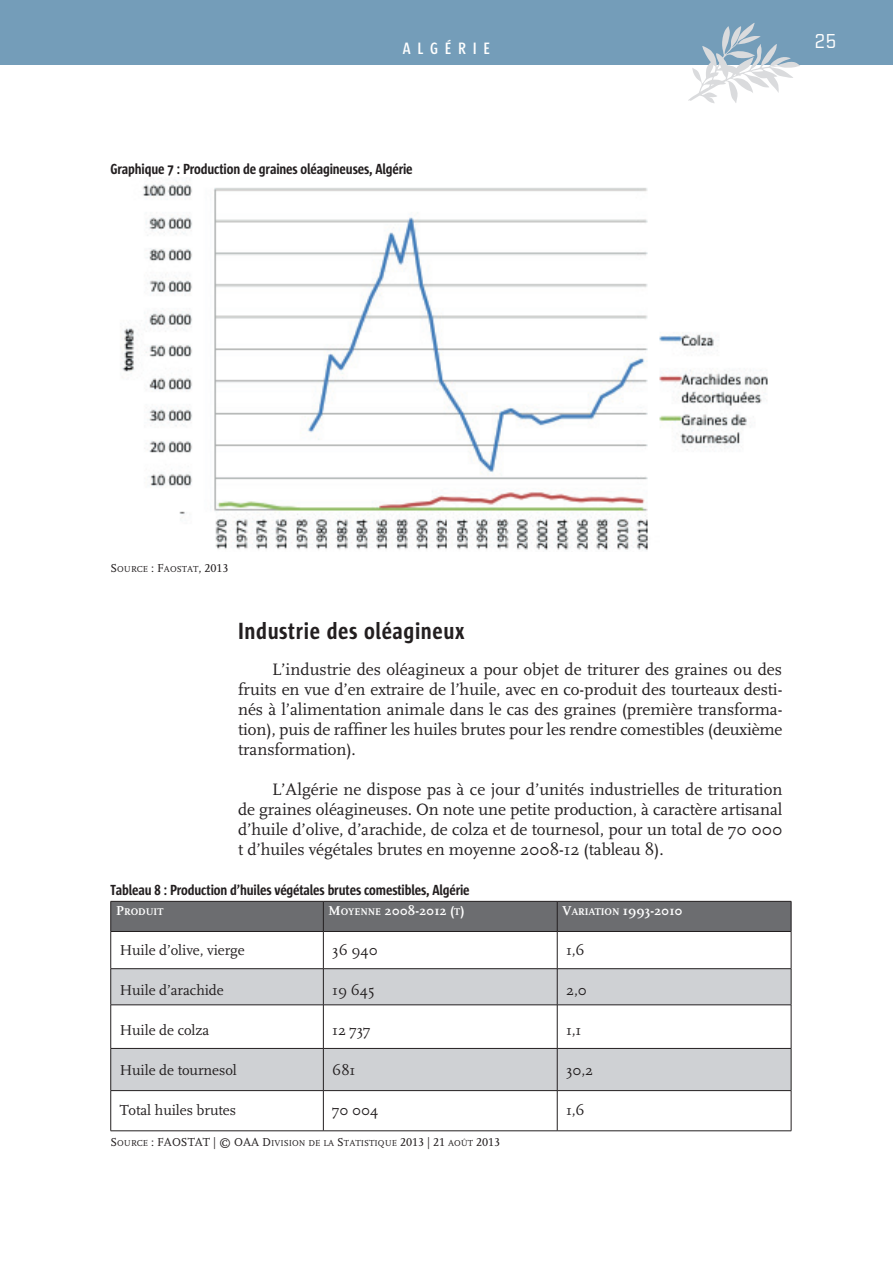
<style>
.page{position:relative;width:893px;height:1263px;background:#fff}
.page>*{position:absolute;margin:0;border:0;box-sizing:border-box;transform-origin:0 0}
.t1{font:700 24px "Sun Cd";letter-spacing:.025em;color:#231f20}
.t2{font:21px "Stratum No 2";color:#fff}
.t3{font:17.25px/20.1px "Scala";letter-spacing:-.005em;color:#231f20;text-align:justify}
.t4{font:600 16.8px "Sun Cd";letter-spacing:.4em;color:#fff}
.t5{font:15px "Scala";letter-spacing:-.005em;color:#231f20}
.t6{font:700 15px "Sun Cd";letter-spacing:-.01em;color:#231f20}
.t7{font:700 13.5px "Scala";color:#fff}
.t8{font:700 10.2px "Scala";color:#fff}
.t9{font:9px "Scala Caps";color:#231f20}
.s1{font-size:12px}
.s2{font-size:13.5px}
.s3{font-size:10.2px}
</style>
<div class="page">
<div style="left:0;top:0;width:893px;height:64px;background:#749db9"></div>
<img style="left:688px;top:26px;width:62px;height:75px">
<img style="left:122px;top:181px;width:646px;height:370px">
<div style="left:111px;top:902px;width:680px;height:29px;background:#6c6d70"></div>
<svg style="left:111px;top:932px;width:680px;height:198px"></svg>
<svg style="left:111px;top:969px;width:680px;height:121px;fill:#cfd1d4"></svg>
<hr style="left:323px;top:901px;width:1px;height:30px;background:#231f20">
<hr style="left:557px;top:901px;width:1px;height:30px;background:#231f20">
<hr style="left:110px;top:932px;width:1px;height:36px;background:#231f20">
<hr style="left:323px;top:932px;width:1px;height:36px;background:#231f20">
<hr style="left:557px;top:932px;width:1px;height:36px;background:#231f20">
<hr style="left:791px;top:932px;width:1px;height:36px;background:#231f20">
<hr style="left:110px;top:1005px;width:1px;height:43px;background:#231f20">
<hr style="left:323px;top:1005px;width:1px;height:43px;background:#231f20">
<hr style="left:557px;top:1005px;width:1px;height:43px;background:#231f20">
<hr style="left:791px;top:1005px;width:1px;height:43px;background:#231f20">
<hr style="left:110px;top:1091px;width:1px;height:39px;background:#231f20">
<hr style="left:323px;top:1091px;width:1px;height:39px;background:#231f20">
<hr style="left:557px;top:1091px;width:1px;height:39px;background:#231f20">
<hr style="left:791px;top:1091px;width:1px;height:39px;background:#231f20">
<hr style="left:323px;top:969px;width:1px;height:36px;background:#231f20">
<hr style="left:557px;top:969px;width:1px;height:36px;background:#231f20">
<hr style="left:323px;top:1048px;width:1px;height:42px;background:#231f20">
<hr style="left:557px;top:1048px;width:1px;height:42px;background:#231f20">
<hr style="left:111px;top:1130px;width:212px;height:1px;background:#231f20">
<hr style="left:323px;top:1130px;width:234px;height:1px;background:#231f20">
<hr style="left:557px;top:1130px;width:234px;height:1px;background:#231f20">
<hr style="left:111px;top:901px;width:212px;height:1px;background:#231f20">
<hr style="left:110px;top:901px;width:1px;height:30px;background:#231f20">
<hr style="left:323px;top:901px;width:234px;height:1px;background:#231f20">
<hr style="left:557px;top:901px;width:234px;height:1px;background:#231f20">
<hr style="left:791px;top:901px;width:1px;height:30px;background:#231f20">
<hr style="left:111px;top:931px;width:212px;height:1px;background:#231f20">
<hr style="left:323px;top:931px;width:234px;height:1px;background:#231f20">
<hr style="left:557px;top:931px;width:234px;height:1px;background:#231f20">
<hr style="left:111px;top:968px;width:212px;height:1px;background:#231f20">
<hr style="left:323px;top:968px;width:234px;height:1px;background:#231f20">
<hr style="left:557px;top:968px;width:234px;height:1px;background:#231f20">
<hr style="left:111px;top:1004px;width:212px;height:1px;background:#231f20">
<hr style="left:323px;top:1004px;width:234px;height:1px;background:#231f20">
<hr style="left:557px;top:1004px;width:234px;height:1px;background:#231f20">
<hr style="left:110px;top:969px;width:1px;height:36px;background:#231f20">
<hr style="left:791px;top:969px;width:1px;height:36px;background:#231f20">
<hr style="left:111px;top:1048px;width:212px;height:1px;background:#231f20">
<hr style="left:323px;top:1048px;width:234px;height:1px;background:#231f20">
<hr style="left:557px;top:1048px;width:234px;height:1px;background:#231f20">
<hr style="left:111px;top:1090px;width:212px;height:1px;background:#231f20">
<hr style="left:323px;top:1090px;width:234px;height:1px;background:#231f20">
<hr style="left:557px;top:1090px;width:234px;height:1px;background:#231f20">
<hr style="left:110px;top:1048px;width:1px;height:42px;background:#231f20">
<hr style="left:791px;top:1048px;width:1px;height:42px;background:#231f20">
<p class="t4" style="left:403px;top:40px;width:89px">ALGÉRIE</p>
<p class="t6" style="left:111px;top:161px;width:304px">graphique 7 : Production de graines oléagineuses, algérie</p>
<p class="t2" style="left:815px;top:30px;width:23px">25</p>
<p class="t9" style="left:111px;top:564px;width:120px"><span class="s1">S</span>OURCE <span class="s1">: F</span>AOSTAT<span class="s1">, 2013</span></p>
<h1 class="t1" style="left:238px;top:618px;width:228px">industrie des oléagineux</h1>
<p class="t3" style="left:238px;top:659px;width:546px;text-indent:34px">L’industrie des oléagineux a pour objet de triturer des graines ou des fruits en vue d’en extraire de l’huile, avec en co-produit des tourteaux desti&shy;nés à l’alimentation animale dans le cas des graines (première transforma&shy;tion), puis de raffiner les huiles brutes pour les rendre comestibles (deuxième transformation).</p>
<p class="t3" style="left:238px;top:780px;width:546px;text-indent:34px">L’Algérie ne dispose pas à ce jour d’unités industrielles de trituration de graines oléagineuses. On note une petite production, à caractère artisanal d’huile d’olive, d’arachide, de colza et de tournesol, pour un total de 70 000 t d’huiles végétales brutes en moyenne 2008-12 (tableau 8).</p>
<p class="t6" style="left:111px;top:882px;width:361px">Tableau 8 : Production d’huiles végétales brutes comestibles, algérie</p>
<p class="t8" style="left:116px;top:906px;width:49px"><span class="s2">P</span>RODUIT</p>
<p class="t7" style="left:329px;top:903px;width:137px">M<span class="s3">OYENNE</span> 2008-2012 (<span class="s3">T</span>)</p>
<p class="t7" style="left:562px;top:903px;width:122px">V<span class="s3">ARIATION</span> 1993-2010</p>
<p class="t5" style="left:120px;top:942px;width:127px">Huile d’olive, vierge</p>
<p class="t5" style="left:332px;top:942px;width:47px">36 940</p>
<p class="t5" style="left:566px;top:942px;width:20px">1,6</p>
<p class="t5" style="left:120px;top:982px;width:106px">Huile d’arachide</p>
<p class="t5" style="left:332px;top:982px;width:44px">19 645</p>
<p class="t5" style="left:566px;top:982px;width:22px">2,0</p>
<p class="t5" style="left:120px;top:1022px;width:91px">Huile de colza</p>
<p class="t5" style="left:332px;top:1022px;width:40px">12 737</p>
<p class="t5" style="left:566px;top:1022px;width:17px">1,1</p>
<p class="t5" style="left:120px;top:1062px;width:119px">Huile de tournesol</p>
<p class="t5" style="left:332px;top:1062px;width:25px">681</p>
<p class="t5" style="left:566px;top:1062px;width:28px">30,2</p>
<p class="t5" style="left:120px;top:1102px;width:118px">Total huiles brutes</p>
<p class="t5" style="left:332px;top:1102px;width:48px">70 004</p>
<p class="t5" style="left:566px;top:1102px;width:20px">1,6</p>
<p class="t9" style="left:111px;top:1138px;width:391px"><span class="s1">S</span>OURCE <span class="s1">: FAOSTAT | © OAA D</span>IVISION DE LA <span class="s1">S</span>TATISTIQUE <span class="s1">2013 | 21</span> AOÛT <span class="s1">2013</span></p>
</div>
